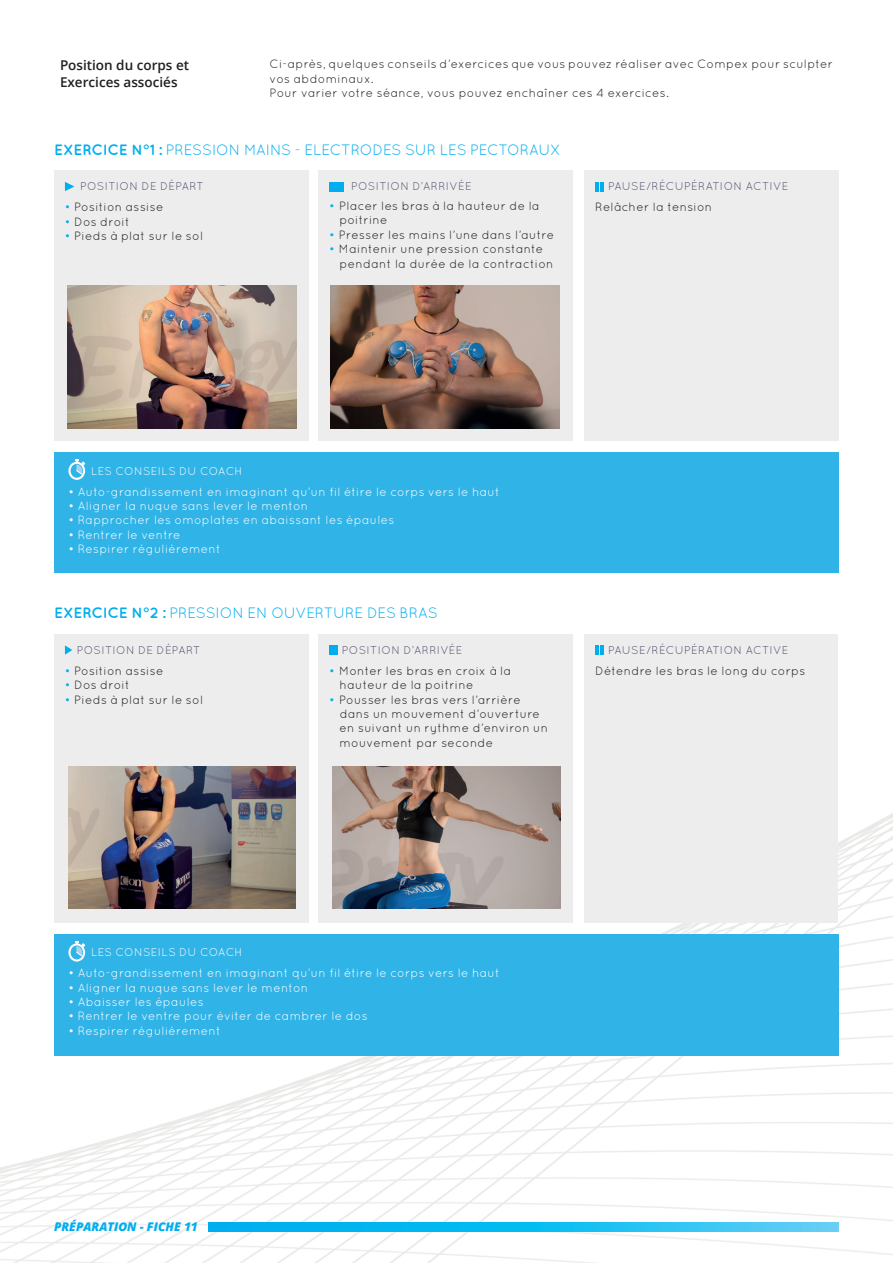
<style>
.page{position:relative;width:893px;height:1263px;background:#fff}
.page>*{position:absolute;margin:0;border:0;box-sizing:border-box;transform-origin:0 0}
.t1{font:15px "Quicksand";letter-spacing:-.015em;color:#00aeef}
.t2{font:600 13.5px/16.2px "Open Sans";color:#231f20}
.t3{font:12px/14.4px "Quicksand";letter-spacing:.025em;color:#231f20}
.t4{font:12px "Quicksand";letter-spacing:.025em;color:#fff}
.t5{font:italic 800 12px "Open Sans";color:#00aeef}
.t6{font:11.25px "Quicksand";letter-spacing:.025em;color:#51526b}
.t7{font:11.25px "Quicksand";letter-spacing:.02em;color:#fff}
.s1{font-weight:700}
.s2{color:#00aeef}
</style>
<div class="page">
<img style="left:0;top:1055px;width:893px;height:208px">
<img style="left:789px;top:813px;width:104px;height:227px">
<img style="left:104px;top:634px;width:685px;height:300px">
<svg style="left:208px;top:1222px;width:631px;height:9px;background:#1abdf1"></svg>
<div style="left:54px;top:170px;width:254px;height:271px;background:#ededee"></div>
<div style="left:318px;top:170px;width:255px;height:271px;background:#ededee"></div>
<div style="left:584px;top:170px;width:255px;height:271px;background:#ededee"></div>
<img style="left:67px;top:286px;width:230px;height:142px">
<svg style="left:65px;top:182px;width:9px;height:9px"></svg>
<div style="left:329px;top:182px;width:15px;height:9px;background:#00aeef"></div>
<svg style="left:595px;top:182px;width:9px;height:9px"></svg>
<img style="left:330px;top:286px;width:230px;height:142px">
<div style="left:54px;top:452px;width:785px;height:121px;background:#30b3e7"></div>
<svg style="left:68px;top:459px;width:17px;height:21px"></svg>
<div style="left:584px;top:634px;width:254px;height:288px;background:#ededee"></div>
<div style="left:318px;top:634px;width:255px;height:288px;background:#ededee"></div>
<div style="left:54px;top:634px;width:254px;height:288px;background:#ededee"></div>
<svg style="left:65px;top:645px;width:7px;height:10px"></svg>
<img style="left:68px;top:766px;width:228px;height:143px">
<div style="left:329px;top:645px;width:9px;height:10px;background:#00aeef"></div>
<svg style="left:595px;top:645px;width:3px;height:10px"></svg>
<hr style="left:600px;top:645px;width:4px;height:10px;background:#00aeef">
<img style="left:332px;top:766px;width:228px;height:143px">
<div style="left:54px;top:934px;width:785px;height:121px;background:#30b3e7"></div>
<svg style="left:68px;top:941px;width:17px;height:20px"></svg>
<p class="t2" style="left:60px;top:57px;width:131px">Position du corps et<br>Exercices associés</p>
<p class="t3" style="left:270px;top:57px;width:565px">Ci-après, quelques conseils d’exercices que vous pouvez réaliser avec Compex pour sculpter vos abdominaux.<br>Pour varier votre séance, vous pouvez enchaîner ces 4 exercices.</p>
<p class="t1" style="left:54px;top:141px;width:508px"><span class="s1">EXERCICE N°1 :</span> PRESSION MAINS - ELECTRODES SUR LES PECTORAUX</p>
<p class="t6" style="left:80px;top:180px;width:125px">POSITION DE DÉPART</p>
<p class="t6" style="left:351px;top:180px;width:122px">POSITION D’ARRIVÉE</p>
<p class="t6" style="left:608px;top:180px;width:182px">PAUSE/RÉCUPÉRATION ACTIVE</p>
<p class="t3" style="left:595px;top:200px;width:119px">Relâcher la tension</p>
<p class="t3" style="left:339px;top:198px;width:202px;text-indent:-10px"><span class="s2">•</span> Placer les bras à la hauteur de la poitrine</p>
<p class="t3" style="left:329px;top:227px;width:226px"><span class="s2">•</span> Presser les mains l’une dans l’autre</p>
<p class="t3" style="left:340px;top:242px;width:216px;text-indent:-10px"><span class="s2">•</span> Maintenir une pression constante pendant la durée de la contraction</p>
<p class="t3" style="left:65px;top:200px;width:100px"><span class="s2">•</span> Position assise</p>
<p class="t3" style="left:65px;top:214px;width:66px"><span class="s2">•</span> Dos droit</p>
<p class="t3" style="left:65px;top:229px;width:140px"><span class="s2">•</span> Pieds à plat sur le sol</p>
<p class="t7" style="left:91px;top:464px;width:153px">LES CONSEILS DU COACH</p>
<p class="t4" style="left:68px;top:484px;width:433px">• Auto-grandissement en imaginant qu’un fil étire le corps vers le haut</p>
<p class="t4" style="left:68px;top:499px;width:241px">• Aligner la nuque sans lever le menton</p>
<p class="t4" style="left:68px;top:513px;width:328px">• Rapprocher les omoplates en abaissant les épaules</p>
<p class="t4" style="left:68px;top:528px;width:114px">• Rentrer le ventre</p>
<p class="t4" style="left:68px;top:542px;width:154px">• Respirer régulièrement</p>
<p class="t1" style="left:54px;top:604px;width:385px"><span class="s1">EXERCICE N°2 :</span> PRESSION EN OUVERTURE DES BRAS</p>
<p class="t6" style="left:77px;top:643px;width:125px">POSITION DE DÉPART</p>
<p class="t6" style="left:342px;top:643px;width:122px">POSITION D’ARRIVÉE</p>
<p class="t3" style="left:340px;top:663px;width:173px;text-indent:-10px"><span class="s2">•</span> Monter les bras en croix à la hauteur de la poitrine</p>
<p class="t3" style="left:340px;top:692px;width:210px;text-indent:-10px"><span class="s2">•</span> Pousser les bras vers l’arrière dans un mouvement d’ouverture en suivant un rythme d’environ un mouvement par seconde</p>
<p class="t3" style="left:65px;top:663px;width:100px"><span class="s2">•</span> Position assise</p>
<p class="t3" style="left:65px;top:678px;width:66px"><span class="s2">•</span> Dos droit</p>
<p class="t3" style="left:65px;top:692px;width:140px"><span class="s2">•</span> Pieds à plat sur le sol</p>
<p class="t6" style="left:608px;top:643px;width:182px">PAUSE/RÉCUPÉRATION ACTIVE</p>
<p class="t3" style="left:595px;top:664px;width:212px">Détendre les bras le long du corps</p>
<p class="t7" style="left:91px;top:946px;width:153px">LES CONSEILS DU COACH</p>
<p class="t4" style="left:68px;top:966px;width:433px">• Auto-grandissement en imaginant qu’un fil étire le corps vers le haut</p>
<p class="t4" style="left:68px;top:980px;width:241px">• Aligner la nuque sans lever le menton</p>
<p class="t4" style="left:68px;top:995px;width:137px">• Abaisser les épaules</p>
<p class="t4" style="left:68px;top:1009px;width:301px">• Rentrer le ventre pour éviter de cambrer le dos</p>
<p class="t4" style="left:68px;top:1024px;width:154px">• Respirer régulièrement</p>
<p class="t5" style="left:54px;top:1218px;width:145px">PRÉPARATION - FICHE 11</p>
</div>
